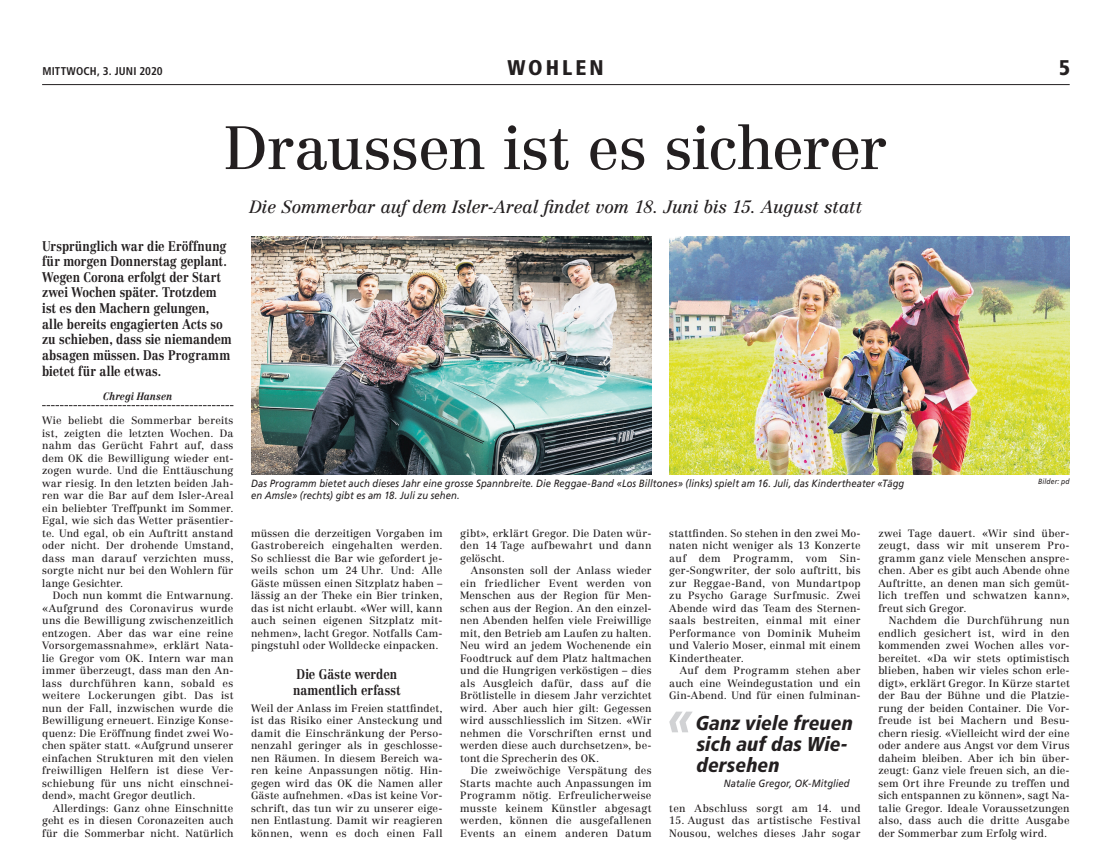
<style>
.page{position:relative;width:1114px;height:850px;background:#fff}
.page>*{position:absolute;margin:0;border:0;box-sizing:border-box;transform-origin:0 0}
.t1{font:60px "Centennial LT Std";letter-spacing:-.015em;color:#231f20}
.t2{font:italic 900 condensed 50px "Frutiger LT Com";color:#d1d2d4}
.t3{font:900 condensed 21.25px "Frutiger LT Com";letter-spacing:.14em;color:#231f20}
.t4{font:italic 900 condensed 20px/21.2px "Frutiger LT Com";letter-spacing:.005em;color:#231f20}
.t5{font:italic 17.5px "Centennial LT Std";letter-spacing:-.01em;color:#231f20}
.t6{font:700 13.75px/15.6px "Centennial LT Std";letter-spacing:-.005em;color:#231f20;scale:.85 1}
.t7{font:700 condensed 11.25px "Frutiger LT Com";letter-spacing:.015em;color:#231f20}
.t8{font:10.5px/12.5px "Centennial LT Std";letter-spacing:.015em;color:#231f20;text-align:justify}
.t9{font:italic 10.5px/12.5px "Frutiger LT Com";letter-spacing:.01em;color:#231f20;scale:.9 1}
.t10{font:10.5px "Centennial LT Std";letter-spacing:.035em;color:#231f20}
.t11{font:italic 700 10.5px "Centennial LT Std";letter-spacing:.005em;color:#231f20;scale:.9 1}
.t12{font:italic 7.5px "Frutiger LT Com";letter-spacing:.025em;color:#231f20;scale:.9 1}
</style>
<div class="page">
<hr style="left:42px;top:84px;width:1028px;height:1px;background:#231f20">
<svg style="left:42px;top:405px;width:191px;height:1px"></svg>
<img style="left:251px;top:237px;width:401px;height:237px">
<img style="left:669px;top:237px;width:401px;height:237px">
<p class="t7" style="left:42px;top:65px;width:122px">MITTWOCH, 3. JUNI 2020</p>
<h3 class="t3" style="left:507px;top:55px;width:98px">WOHLEN</h3>
<h3 class="t3" style="left:1059px;top:55px;width:13px">5</h3>
<h1 class="t1" style="left:224px;top:112px;width:665px">Draussen ist es sicherer</h1>
<h3 class="t5" style="left:250px;top:196px;width:614px">Die Sommerbar auf dem Isler-Areal findet vom 18. Juni bis 15. August statt</h3>
<p class="t6" style="left:42px;top:238px;width:225px">Ursprünglich war die Eröffnung für morgen Donnerstag geplant.<br>Wegen Corona erfolgt der Start zwei Wochen später. Trotzdem ist es den Machern gelungen, alle bereits engagierten Acts so zu schieben, dass sie niemandem absagen müssen. Das Programm bietet für alle etwas.</p>
<p class="t11" style="left:103px;top:390px;width:78px">Chregi Hansen</p>
<p class="t8" style="left:42px;top:414px;width:193px">Wie beliebt die Sommerbar bereits ist, zeigten die letzten Wochen. Da nahm das Gerücht Fahrt auf, dass dem OK die Bewilligung wieder ent&shy;zogen wurde. Und die Enttäuschung war riesig. In den letzten beiden Jah&shy;ren war die Bar auf dem Isler-Areal ein beliebter Treffpunkt im Sommer.<br>Egal, wie sich das Wetter präsentier&shy;te. Und egal, ob ein Auftritt anstand oder nicht. Der drohende Umstand, dass man darauf verzichten muss, sorgte nicht nur bei den Wohlern für lange Gesichter.</p>
<p class="t8" style="left:42px;top:589px;width:193px;text-indent:11px">Doch nun kommt die Entwarnung. «Aufgrund des Coronavirus wurde uns die Bewilligung zwischenzeitlich entzogen. Aber das war eine reine Vorsorgemassnahme», erklärt Nata&shy;lie Gregor vom OK. Intern war man immer überzeugt, dass man den An&shy;lass durchführen kann, sobald es weitere Lockerungen gibt. Das ist nun der Fall, inzwischen wurde die Bewilligung erneuert. Einzige Konse&shy;quenz: Die Eröffnung findet zwei Wo&shy;chen später statt. «Aufgrund unserer einfachen Strukturen mit den vielen freiwilligen Helfern ist diese Ver&shy;schiebung für uns nicht einschnei&shy;dend», macht Gregor deutlich.</p>
<p class="t8" style="left:42px;top:802px;width:193px;text-indent:11px">Allerdings: Ganz ohne Einschnitte geht es in diesen Coronazeiten auch für die Sommerbar nicht. Natürlich</p>
<p class="t9" style="left:251px;top:477px;width:727px">Das Programm bietet auch dieses Jahr eine grosse Spannbreite. Die Reggae-Band «Los Billtones» (links) spielt am 16. Juli, das Kindertheater «Tägg en Amsle» (rechts) gibt es am 18. Juli zu sehen.</p>
<p class="t12" style="left:1038px;top:476px;width:36px">Bilder: pd</p>
<p class="t8" style="left:669px;top:527px;width:193px">stattfinden. So stehen in den zwei Mo&shy;naten nicht weniger als 13 Konzerte auf dem Programm, vom Sin&shy;ger-Songwriter, der solo auftritt, bis zur Reggae-Band, von Mundartpop zu Psycho Garage Surfmusic. Zwei Abende wird das Team des Sternen&shy;saals bestreiten, einmal mit einer Performance von Dominik Muheim und Valerio Moser, einmal mit einem Kindertheater.</p>
<p class="t8" style="left:669px;top:664px;width:193px;text-indent:11px">Auf dem Programm stehen aber auch eine Weindegustation und ein Gin-Abend. Und für einen fulminan-</p>
<p class="t8" style="left:251px;top:527px;width:193px">müssen die derzeitigen Vorgaben im Gastrobereich eingehalten werden.<br>So schliesst die Bar wie gefordert je&shy;weils schon um 24 Uhr. Und: Alle Gäste müssen einen Sitzplatz haben – lässig an der Theke ein Bier trinken, das ist nicht erlaubt. «Wer will, kann auch seinen eigenen Sitzplatz mit&shy;nehmen», lacht Gregor. Notfalls Cam&shy;pingstuhl oder Wolldecke einpacken.</p>
<h3 class="t6" style="left:293px;top:666px;width:128px">Die Gäste werden namentlich erfasst</h3>
<p class="t8" style="left:251px;top:702px;width:193px">Weil der Anlass im Freien stattfindet, ist das Risiko einer Ansteckung und damit die Einschränkung der Perso&shy;nenzahl geringer als in geschlosse&shy;nen Räumen. In diesem Bereich wa&shy;ren keine Anpassungen nötig. Hin&shy;gegen wird das OK die Namen aller Gäste aufnehmen. «Das ist keine Vor&shy;schrift, das tun wir zu unserer eige&shy;nen Entlastung. Damit wir reagieren können, wenn es doch einen Fall</p>
<p class="t8" style="left:878px;top:527px;width:193px">zwei Tage dauert. «Wir sind über&shy;zeugt, dass wir mit unserem Pro&shy;gramm ganz viele Menschen anspre&shy;chen. Aber es gibt auch Abende ohne Auftritte, an denen man sich gemüt&shy;lich treffen und schwatzen kann», freut sich Gregor.</p>
<p class="t8" style="left:878px;top:614px;width:193px;text-indent:11px">Nachdem die Durchführung nun endlich gesichert ist, wird in den kommenden zwei Wochen alles vor&shy;bereitet. «Da wir stets optimistisch blieben, haben wir vieles schon erle&shy;digt», erklärt Gregor. In Kürze startet der Bau der Bühne und die Platzie&shy;rung der beiden Container. Die Vor&shy;freude ist bei Machern und Besu&shy;chern riesig. «Vielleicht wird der eine oder andere aus Angst vor dem Virus daheim bleiben. Aber ich bin über&shy;zeugt: Ganz viele freuen sich, an die&shy;sem Ort ihre Freunde zu treffen und sich entspannen zu können», sagt Na&shy;talie Gregor. Ideale Voraussetzungen also, dass auch die dritte Ausgabe der Sommerbar zum Erfolg wird.</p>
<p class="t8" style="left:460px;top:527px;width:193px">gibt», erklärt Gregor. Die Daten wür&shy;den 14 Tage aufbewahrt und dann gelöscht.</p>
<p class="t8" style="left:460px;top:564px;width:193px;text-indent:11px">Ansonsten soll der Anlass wieder ein friedlicher Event werden von Menschen aus der Region für Men&shy;schen aus der Region. An den einzel&shy;nen Abenden helfen viele Freiwillige mit, den Betrieb am Laufen zu halten.<br>Neu wird an jedem Wochenende ein Foodtruck auf dem Platz haltmachen und die Hungrigen verköstigen – dies als Ausgleich dafür, dass auf die Brötlistelle in diesem Jahr verzichtet wird. Aber auch hier gilt: Gegessen wird ausschliesslich im Sitzen. «Wir nehmen die Vorschriften ernst und werden diese auch durchsetzen», be&shy;tont die Sprecherin des OK.</p>
<p class="t8" style="left:460px;top:764px;width:193px;text-indent:11px">Die zweiwöchige Verspätung des Starts machte auch Anpassungen im Programm nötig. Erfreulicherweise musste keinem Künstler abgesagt werden, können die ausgefallenen Events an einem anderen Datum</p>
<h2 class="t2" style="left:668px;top:687px;width:27px">«</h2>
<h3 class="t4" style="left:696px;top:712px;width:158px">Ganz viele freuen sich auf das Wie&shy;dersehen</h3>
<p class="t9" style="left:724px;top:777px;width:141px">Natalie Gregor, OK-Mitglied</p>
<p class="t10" style="left:669px;top:802px;width:193px">ten Abschluss sorgt am 14. und</p>
<p class="t8" style="left:669px;top:814px;width:193px">15. August das artistische Festival<br>Nousou, welches dieses Jahr sogar</p>
</div>
